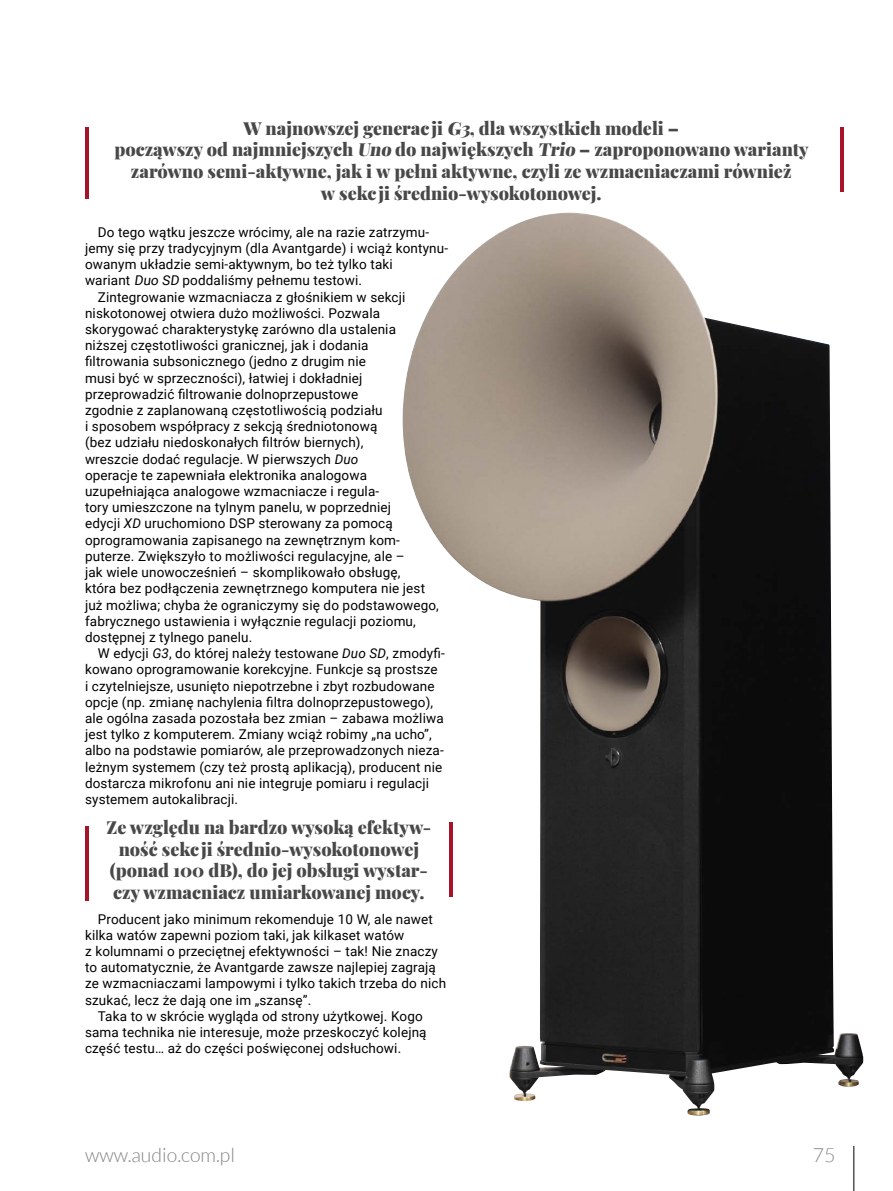
<style>
.page{position:relative;width:893px;height:1191px;background:#fff}
.page>*{position:absolute;margin:0;border:0;box-sizing:border-box;transform-origin:0 0}
.t1{font:300 19.5px "Lato";color:#858585}
.t2{font:900 18px/21.6px "Playfair Display";color:#484848;text-align:center}
.t3{font:13.5px "Roboto";letter-spacing:.01em;color:#000}
.s1{font-style:italic}
</style>
<div class="page">
<hr style="left:854px;top:1145px;width:1px;height:46px;background:#000">
<img style="left:403px;top:224px;width:460px;height:891px">
<hr style="left:85px;top:128px;width:4px;height:71px;background:#a9132a">
<hr style="left:840px;top:128px;width:4px;height:64px;background:#a9132a">
<hr style="left:85px;top:826px;width:4px;height:75px;background:#a9132a">
<hr style="left:449px;top:822px;width:4px;height:74px;background:#a9132a">
<p class="t2" style="left:114px;top:116px;width:696px">W najnowszej generacji G3, dla wszystkich modeli –<br>począwszy od najmniejszych Uno do największych Trio – zaproponowano warianty zarówno semi-aktywne, jak i w pełni aktywne, czyli ze wzmacniaczami również<br>w sekcji średnio-wysokotonowej.</p>
<p class="t3" style="left:98px;top:222px;width:333px">Do tego wątku jeszcze wrócimy, ale na razie zatrzymu-</p>
<p class="t3" style="left:85px;top:239px;width:365px">jemy się przy tradycyjnym (dla Avantgarde) i wciąż kontynu-</p>
<p class="t3" style="left:85px;top:255px;width:309px">owanym układzie semi-aktywnym, bo też tylko taki</p>
<p class="t3" style="left:85px;top:271px;width:278px">wariant Duo SD poddaliśmy pełnemu testowi.</p>
<p class="t3" style="left:98px;top:287px;width:309px">Zintegrowanie wzmacniacza z głośnikiem w sekcji</p>
<p class="t3" style="left:85px;top:303px;width:297px">niskotonowej otwiera dużo możliwości. Pozwala</p>
<p class="t3" style="left:85px;top:320px;width:313px">skorygować charakterystykę zarówno dla ustalenia</p>
<p class="t3" style="left:85px;top:336px;width:285px">niższej częstotliwości granicznej, jak i dodania</p>
<p class="t3" style="left:85px;top:352px;width:283px">filtrowania subsonicznego (jedno z drugim nie</p>
<p class="t3" style="left:85px;top:368px;width:279px">musi być w sprzeczności), łatwiej i dokładniej</p>
<p class="t3" style="left:85px;top:384px;width:275px">przeprowadzić filtrowanie dolnoprzepustowe</p>
<p class="t3" style="left:85px;top:401px;width:299px">zgodnie z zaplanowaną częstotliwością podziału</p>
<p class="t3" style="left:85px;top:417px;width:294px">i sposobem współpracy z sekcją średniotonową</p>
<p class="t3" style="left:85px;top:433px;width:280px">(bez udziału niedoskonałych filtrów biernych),</p>
<p class="t3" style="left:85px;top:449px;width:275px">wreszcie dodać regulacje. W pierwszych <span class="s1">Duo</span></p>
<p class="t3" style="left:85px;top:465px;width:284px">operacje te zapewniała elektronika analogowa</p>
<p class="t3" style="left:85px;top:482px;width:296px">uzupełniająca analogowe wzmacniacze i regula-</p>
<p class="t3" style="left:85px;top:498px;width:308px">tory umieszczone na tylnym panelu, w poprzedniej</p>
<p class="t3" style="left:85px;top:514px;width:309px">edycji <span class="s1">XD</span> uruchomiono DSP sterowany za pomocą</p>
<p class="t3" style="left:85px;top:530px;width:316px">oprogramowania zapisanego na zewnętrznym kom-</p>
<p class="t3" style="left:85px;top:546px;width:321px">puterze. Zwiększyło to możliwości regulacyjne, ale –</p>
<p class="t3" style="left:85px;top:563px;width:317px">jak wiele unowocześnień – skomplikowało obsługę,</p>
<p class="t3" style="left:85px;top:579px;width:341px">która bez podłączenia zewnętrznego komputera nie jest</p>
<p class="t3" style="left:85px;top:595px;width:355px">już możliwa; chyba że ograniczymy się do podstawowego,</p>
<p class="t3" style="left:85px;top:611px;width:332px">fabrycznego ustawienia i wyłącznie regulacji poziomu,</p>
<p class="t3" style="left:85px;top:627px;width:169px">dostępnej z tylnego panelu.</p>
<p class="t3" style="left:98px;top:644px;width:348px">W edycji <span class="s1">G3</span>, do której należy testowane <span class="s1">Duo SD</span>, zmodyfi-</p>
<p class="t3" style="left:85px;top:660px;width:354px">kowano oprogramowanie korekcyjne. Funkcje są prostsze</p>
<p class="t3" style="left:85px;top:676px;width:351px">i czytelniejsze, usunięto niepotrzebne i zbyt rozbudowane</p>
<p class="t3" style="left:85px;top:692px;width:350px">opcje (np. zmianę nachylenia filtra dolnoprzepustowego),</p>
<p class="t3" style="left:85px;top:708px;width:360px">ale ogólna zasada pozostała bez zmian – zabawa możliwa</p>
<p class="t3" style="left:85px;top:725px;width:348px">jest tylko z komputerem. Zmiany wciąż robimy „na ucho”,</p>
<p class="t3" style="left:85px;top:741px;width:360px">albo na podstawie pomiarów, ale przeprowadzonych nieza-</p>
<p class="t3" style="left:85px;top:757px;width:359px">leżnym systemem (czy też prostą aplikacją), producent nie</p>
<p class="t3" style="left:85px;top:773px;width:345px">dostarcza mikrofonu ani nie integruje pomiaru i regulacji</p>
<p class="t3" style="left:85px;top:789px;width:154px">systemem autokalibracji.</p>
<h2 class="t2" style="left:107px;top:815px;width:326px">Ze względu na bardzo wysoką efektyw&shy;ność sekcji średnio-wysokotonowej (ponad 100 dB), do jej obsługi wystar&shy;czy wzmacniacz umiarkowanej mocy.</h2>
<p class="t3" style="left:98px;top:909px;width:337px">Producent jako minimum rekomenduje 10 W, ale nawet</p>
<p class="t3" style="left:85px;top:925px;width:321px">kilka watów zapewni poziom taki, jak kilkaset watów</p>
<p class="t3" style="left:85px;top:941px;width:354px">z kolumnami o przeciętnej efektywności – tak! Nie znaczy</p>
<p class="t3" style="left:85px;top:958px;width:352px">to automatycznie, że Avantgarde zawsze najlepiej zagrają</p>
<p class="t3" style="left:85px;top:974px;width:363px">ze wzmacniaczami lampowymi i tylko takich trzeba do nich</p>
<p class="t3" style="left:85px;top:990px;width:228px">szukać, lecz że dają one im „szansę”.</p>
<p class="t3" style="left:98px;top:1006px;width:326px">Taka to w skrócie wygląda od strony użytkowej. Kogo</p>
<p class="t3" style="left:85px;top:1022px;width:343px">sama technika nie interesuje, może przeskoczyć kolejną</p>
<p class="t3" style="left:85px;top:1039px;width:318px">część testu… aż do części poświęconej odsłuchowi.</p>
<h1 class="t1" style="left:85px;top:1144px;width:151px">www.audio.com.pl</h1>
<h1 class="t1" style="left:813px;top:1144px;width:24px">75</h1>
</div>
